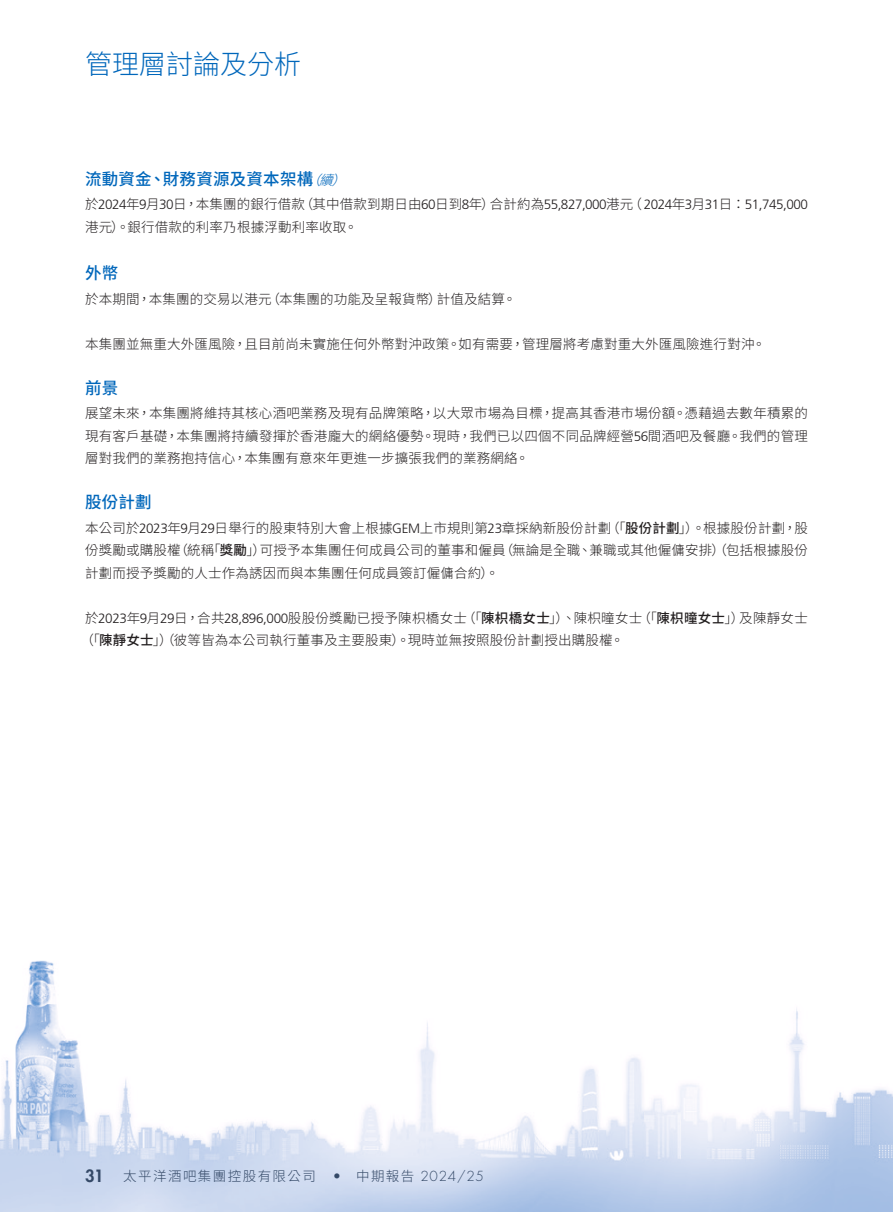
<style>
.page{position:relative;width:893px;height:1212px;background:#fff}
.page>*{position:absolute;margin:0;border:0;box-sizing:border-box;transform-origin:0 0}
.t1{font:300 27px "Source Han Sans TC";color:#0067bb}
.Heading_1{font:500 16.5px "Source Han Sans TC";letter-spacing:.015em;color:#0067bb}
.t2{font:800 16.5px "Futura Std";color:#344967}
.Body_Text{font:300 13.5px/22.5px "Source Han Sans TC";letter-spacing:.015em;color:#231f20}
.Body_Text-2{font:300 13.5px "Frutiger LT Std";letter-spacing:-.035em;color:#231f20}
.t3{font:300 13.5px "Source Han Sans TC";letter-spacing:.105em;color:#344967}
.Body_Text-3{font:500 13.5px "Source Han Sans TC";letter-spacing:.02em;color:#231f20}
.t4{font:300 13.5px "Futura Std";letter-spacing:.055em;color:#344967}
.Heading_1-2{font:italic 300 13.5px "Source Han Sans TC";color:#0067bb}
.s1{font-family:"Frutiger LT Std"}
.s2{font-family:"Source Han Sans TC"}
.s3{font-weight:500}
.s4{font-weight:300}
.s5{font-family:"Futura Std"}
</style>
<div class="page">
<img style="left:0;top:960px;width:893px;height:252px">
<h1 class="t1" style="left:85px;top:48px;width:218px">管理層討論及分析</h1>
<p class="Heading_1" style="left:85px;top:169px;width:68px">流動資金</p>
<p class="Heading_1" style="left:163px;top:169px;width:152px">財務資源及資本架構</p>
<p class="Heading_1-2" style="left:307px;top:172px;width:50px">（(</p>
<p class="Heading_1-2" style="left:319px;top:172px;width:25px">續</p>
<p class="Heading_1" style="left:149px;top:169px;width:18px">、</p>
<p class="Body_Text" style="left:300px;top:193px;width:196px">（其中借款到期日由<span class="s1">60</span>日到年<span class="s1">8</span> ）</p>
<p class="Body_Text-2" style="left:628px;top:197px;width:181px"><span class="s2">（</span> 2024<span class="s2">年月</span>3 31<span class="s2">日：</span>51,745,000</p>
<p class="Body_Text" style="left:196px;top:193px;width:111px">本集團的銀行借款</p>
<p class="Body_Text-2" style="left:85px;top:197px;width:103px"><span class="s2">於</span>2024<span class="s2">年月</span>9 30<span class="s2">日</span></p>
<p class="Body_Text-2" style="left:490px;top:197px;width:145px"><span class="s2">合計約為</span>55,827,000<span class="s2">港元</span></p>
<p class="Body_Text" style="left:184px;top:193px;width:15px">，</p>
<p class="Body_Text" style="left:85px;top:216px;width:46px">港元）。</p>
<p class="Heading_1" style="left:85px;top:264px;width:35px">外幣</p>
<p class="Body_Text" style="left:128px;top:216px;width:220px">銀行借款的利率乃根據浮動利率收取</p>
<p class="Body_Text" style="left:344px;top:216px;width:15px">。</p>
<p class="Body_Text" style="left:267px;top:288px;width:177px">（本集團的功能及呈報貨幣）</p>
<p class="Body_Text" style="left:149px;top:288px;width:124px">本集團的交易以港元</p>
<p class="Body_Text" style="left:85px;top:288px;width:56px">於本期間</p>
<p class="Body_Text" style="left:437px;top:288px;width:70px">計值及結算</p>
<p class="Body_Text" style="left:503px;top:288px;width:15px">。</p>
<p class="Body_Text" style="left:137px;top:288px;width:15px">，</p>
<p class="Body_Text" style="left:244px;top:333px;width:206px">且目前尚未實施任何外幣對沖政策</p>
<p class="Body_Text" style="left:522px;top:333px;width:234px">管理層將考慮對重大外匯風險進行對沖</p>
<p class="Body_Text" style="left:85px;top:333px;width:152px">本集團並無重大外匯風險</p>
<p class="Heading_1" style="left:85px;top:378px;width:35px">前景</p>
<p class="Body_Text" style="left:458px;top:333px;width:56px">如有需要</p>
<p class="Body_Text" style="left:447px;top:333px;width:15px">。</p>
<p class="Body_Text" style="left:752px;top:333px;width:15px">。</p>
<p class="Body_Text" style="left:233px;top:333px;width:15px">，</p>
<p class="Body_Text" style="left:511px;top:333px;width:15px">，</p>
<p class="Body_Text" style="left:685px;top:402px;width:125px">憑藉過去數年積累的</p>
<p class="Body_Text" style="left:149px;top:402px;width:276px">本集團將維持其核心酒吧業務及現有品牌策略</p>
<p class="Body_Text" style="left:433px;top:402px;width:111px">以大眾市場為目標</p>
<p class="Body_Text" style="left:552px;top:402px;width:125px">提高其香港市場份額</p>
<p class="Body_Text" style="left:85px;top:402px;width:56px">展望未來</p>
<p class="Body_Text" style="left:673px;top:402px;width:15px">。</p>
<p class="Body_Text" style="left:138px;top:402px;width:15px">，</p>
<p class="Body_Text" style="left:422px;top:402px;width:15px">，</p>
<p class="Body_Text" style="left:540px;top:402px;width:15px">，</p>
<p class="Body_Text" style="left:85px;top:425px;width:84px">現有客戶基礎</p>
<p class="Body_Text" style="left:177px;top:425px;width:249px">本集團將持續發揮於香港龐大的網絡優勢</p>
<p class="Body_Text" style="left:739px;top:425px;width:70px">我們的管理</p>
<p class="Body_Text" style="left:469px;top:425px;width:262px">我們已以四個不同品牌經營<span class="s1">56</span>間酒吧及餐廳</p>
<p class="Body_Text" style="left:433px;top:425px;width:29px">現時</p>
<p class="Body_Text" style="left:422px;top:425px;width:15px">。</p>
<p class="Body_Text" style="left:728px;top:425px;width:15px">。</p>
<p class="Body_Text" style="left:165px;top:425px;width:15px">，</p>
<p class="Body_Text" style="left:458px;top:425px;width:15px">，</p>
<p class="Body_Text" style="left:85px;top:447px;width:152px">層對我們的業務抱持信心</p>
<p class="Heading_1" style="left:85px;top:493px;width:68px">股份計劃</p>
<p class="Body_Text" style="left:244px;top:447px;width:275px">本集團有意來年更進一步擴張我們的業務網絡</p>
<p class="Body_Text" style="left:516px;top:447px;width:15px">。</p>
<p class="Body_Text" style="left:233px;top:447px;width:15px">，</p>
<p class="Body_Text" style="left:606px;top:517px;width:101px">（「<span class="s3">股份計劃</span>」）。</p>
<p class="Body_Text" style="left:590px;top:517px;width:220px;text-indent:-504px">本公司於<span class="s1">2023</span>年月<span class="s1">9 29</span>日舉行的股東特別大會上根據<span class="s1">GEM</span>上市規則第<span class="s1">23</span>章採納新股份計劃<br>兼職或其他僱傭安排）（包括根據股份</p>
<p class="Body_Text" style="left:703px;top:517px;width:84px">根據股份計劃</p>
<p class="Body_Text" style="left:794px;top:517px;width:15px">股</p>
<p class="Body_Text" style="left:783px;top:517px;width:15px">，</p>
<p class="Body_Text" style="left:175px;top:539px;width:41px">（統稱</p>
<p class="Body_Text" style="left:207px;top:539px;width:60px">「<span class="s3">獎勵</span>」）</p>
<p class="Body_Text" style="left:500px;top:539px;width:82px">（無論是全職</p>
<p class="Body_Text" style="left:260px;top:539px;width:247px">可授予本集團任何成員公司的董事和僱員</p>
<p class="Body_Text" style="left:85px;top:539px;width:415px">份獎勵或購股權<br>計劃而授予獎勵的人士作為誘因而與本集團任何成員簽訂僱傭合約。(</p>
<p class="Body_Text" style="left:578px;top:539px;width:15px">、</p>
<p class="Body_Text" style="left:462px;top:607px;width:115px">（「<span class="s3">陳枳橋女士</span>」）、</p>
<p class="Body_Text-3" style="left:637px;top:610px;width:108px"><span class="s4">（「</span>陳枳曈女士<span class="s4">」）</span></p>
<p class="Body_Text" style="left:197px;top:607px;width:271px">合共<span class="s1">28,896,000</span>股股份獎勵已授予陳枳橋女士</p>
<p class="Body_Text" style="left:574px;top:607px;width:70px">陳枳曈女士</p>
<p class="Body_Text" style="left:739px;top:607px;width:70px">及陳靜女士</p>
<p class="Body_Text-2" style="left:85px;top:610px;width:104px"><span class="s2">於</span>2023<span class="s2">年月</span>9 29<span class="s2">日</span></p>
<p class="Body_Text" style="left:186px;top:607px;width:15px">，</p>
<p class="Body_Text" style="left:80px;top:629px;width:331px">（「<span class="s3">陳靜女士</span>」）（彼等皆為本公司執行董事及主要股東）。</p>
<p class="Body_Text" style="left:408px;top:629px;width:206px">現時並無按照股份計劃授出購股權</p>
<p class="Body_Text" style="left:610px;top:629px;width:15px">。</p>
<p class="t2" style="left:85px;top:1166px;width:20px">31</p>
<p class="t3" style="left:123px;top:1168px;width:194px">太平洋酒吧集團控股有限公司</p>
<p class="t3" style="left:333px;top:1168px;width:83px"><span class="s5">•</span>　中期報告</p>
<p class="t4" style="left:420px;top:1168px;width:65px">2024/25</p>
</div>
